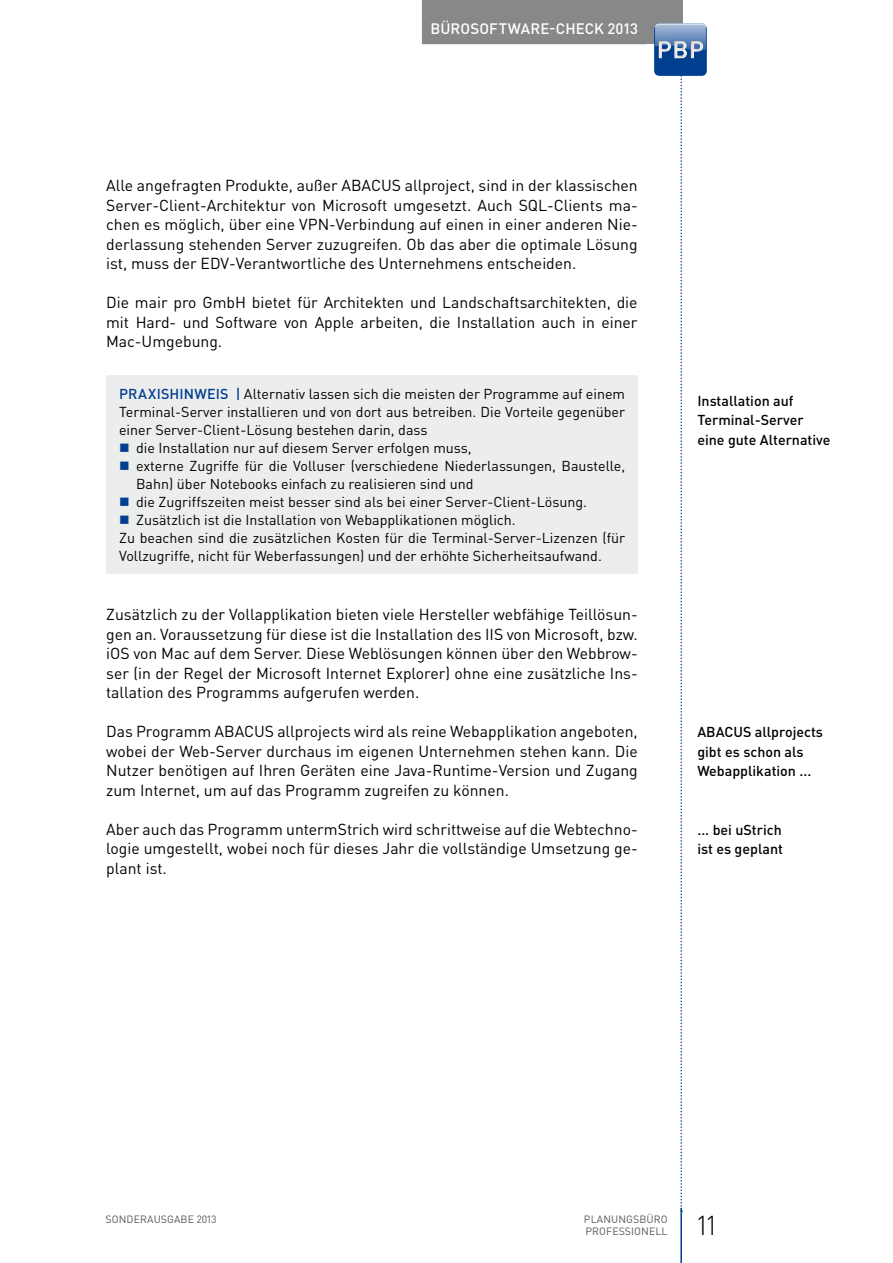
<style>
.page{position:relative;width:893px;height:1263px;background:#fff}
.page>*{position:absolute;margin:0;border:0;box-sizing:border-box;transform-origin:0 0}
.t1{font:300 27px "DIN Pro";color:#000}
.t2{font:15.75px/19.5px "DIN Pro";color:#000;text-align:justify}
.t3{font:500 15px "DIN Pro";letter-spacing:.01em;color:#fff}
.t4{font:14.25px "DIN Pro";color:#000}
.t5{font:500 14.25px/19.5px "DIN Pro";color:#000}
.t6{font:10.5px "DIN Pro";color:#58585a}
.s1{font-weight:500;color:#003e90}
</style>
<div class="page">
<div style="left:638px;top:0;width:44px;height:44px;background:#87888a"></div>
<hr style="left:680px;top:1208px;width:2px;height:55px;background:#003e90">
<div style="left:422px;top:0;width:224px;height:44px;background:#87888a"></div>
<img style="left:654px;top:23px;width:53px;height:53px">
<svg style="left:658px;top:0;width:45px;height:1212px"></svg>
<div style="left:656px;top:39px;width:48px;height:20px;background:#000;opacity:.3"></div>
<div style="left:106px;top:375px;width:532px;height:199px;background:#eceded"></div>
<p class="t3" style="left:430px;top:18px;width:209px">Bürosoftware-Check 2013</p>
<p class="t2" style="left:106px;top:175px;width:533px">Alle angefragten Produkte, außer ABACUS allproject, sind in der klassischen Server-Client-Architektur von Microsoft umgesetzt. Auch SQL-Clients ma&shy;chen es möglich, über eine VPN-Verbindung auf einen in einer anderen Nie&shy;derlassung stehenden Server zuzugreifen. Ob das aber die optimale Lösung ist, muss der EDV-Verantwortliche des Unternehmens entscheiden.</p>
<p class="t2" style="left:106px;top:292px;width:533px">Die mair pro GmbH bietet für Architekten und Landschaftsarchitekten, die mit Hard- und Software von Apple arbeiten, die Installation auch in einer Mac-Umgebung.</p>
<p class="t4" style="left:119px;top:384px;width:507px"><span class="s1">Praxishinweis |</span> Alternativ lassen sich die meisten der Programme auf einem</p>
<p class="t4" style="left:119px;top:402px;width:508px">Terminal-Server installieren und von dort aus betreiben. Die Vorteile gegenüber</p>
<p class="t4" style="left:119px;top:420px;width:310px">einer Server-Client-Lösung bestehen darin, dass</p>
<p class="t4" style="left:136px;top:438px;width:337px">die Installation nur auf diesem Server erfolgen muss,</p>
<p class="t4" style="left:136px;top:456px;width:490px">externe Zugriffe für die Volluser (verschiedene Niederlassungen, Baustelle,</p>
<p class="t4" style="left:136px;top:474px;width:339px">Bahn) über Notebooks einfach zu realisieren sind und</p>
<p class="t4" style="left:136px;top:492px;width:452px">die Zugriffszeiten meist besser sind als bei einer Server-Client-Lösung.</p>
<p class="t4" style="left:136px;top:510px;width:381px">Zusätzlich ist die Installation von Webapplikationen möglich.</p>
<p class="t4" style="left:119px;top:528px;width:508px">Zu beachen sind die zusätzlichen Kosten für die Terminal-Server-Lizenzen (für</p>
<p class="t4" style="left:119px;top:546px;width:484px">Vollzugriffe, nicht für Weberfassungen) und der erhöhte Sicherheitsaufwand.</p>
<p class="t2" style="left:106px;top:604px;width:533px">Zusätzlich zu der Vollapplikation bieten viele Hersteller webfähige Teillösun&shy;gen an. Voraussetzung für diese ist die Installation des IIS von Microsoft, bzw. iOS von Mac auf dem Server. Diese Weblösungen können über den Webbrow&shy;ser (in der Regel der Microsoft Internet Explorer) ohne eine zusätzliche Ins&shy;tallation des Programms aufgerufen werden.</p>
<p class="t2" style="left:106px;top:721px;width:533px">Das Programm ABACUS allprojects wird als reine Webapplikation angeboten, wobei der Web-Server durchaus im eigenen Unternehmen stehen kann. Die Nutzer benötigen auf Ihren Geräten eine Java-Runtime-Version und Zugang zum Internet, um auf das Programm zugreifen zu können.</p>
<p class="t2" style="left:106px;top:819px;width:533px">Aber auch das Programm untermStrich wird schrittweise auf die Webtechno&shy;logie umgestellt, wobei noch für dieses Jahr die vollständige Umsetzung ge&shy;plant ist.</p>
<p class="t5" style="left:697px;top:390px;width:135px">Installation auf<br>Terminal-Server eine gute Alternative</p>
<p class="t5" style="left:697px;top:722px;width:127px">ABACUS allprojects gibt es schon als<br>Webapplikation ...</p>
<p class="t5" style="left:697px;top:819px;width:87px">... bei uStrich ist es geplant</p>
<p class="t6" style="left:106px;top:1212px;width:8px">sond</p>
<p class="t6" style="left:134px;top:1212px;width:14px">eraus</p>
<p class="t6" style="left:167px;top:1212px;width:51px">gab e 2013</p>
<p class="t6" style="left:584px;top:1212px;width:15px">Planun</p>
<p class="t6" style="left:626px;top:1212px;width:15px">gsbüro</p>
<p class="t6" style="left:586px;top:1224px;width:8px">prof</p>
<p class="t6" style="left:612px;top:1224px;width:14px">ession</p>
<p class="t6" style="left:649px;top:1224px;width:13px">ell</p>
<h1 class="t1" style="left:697px;top:1207px;width:20px">11</h1>
</div>
